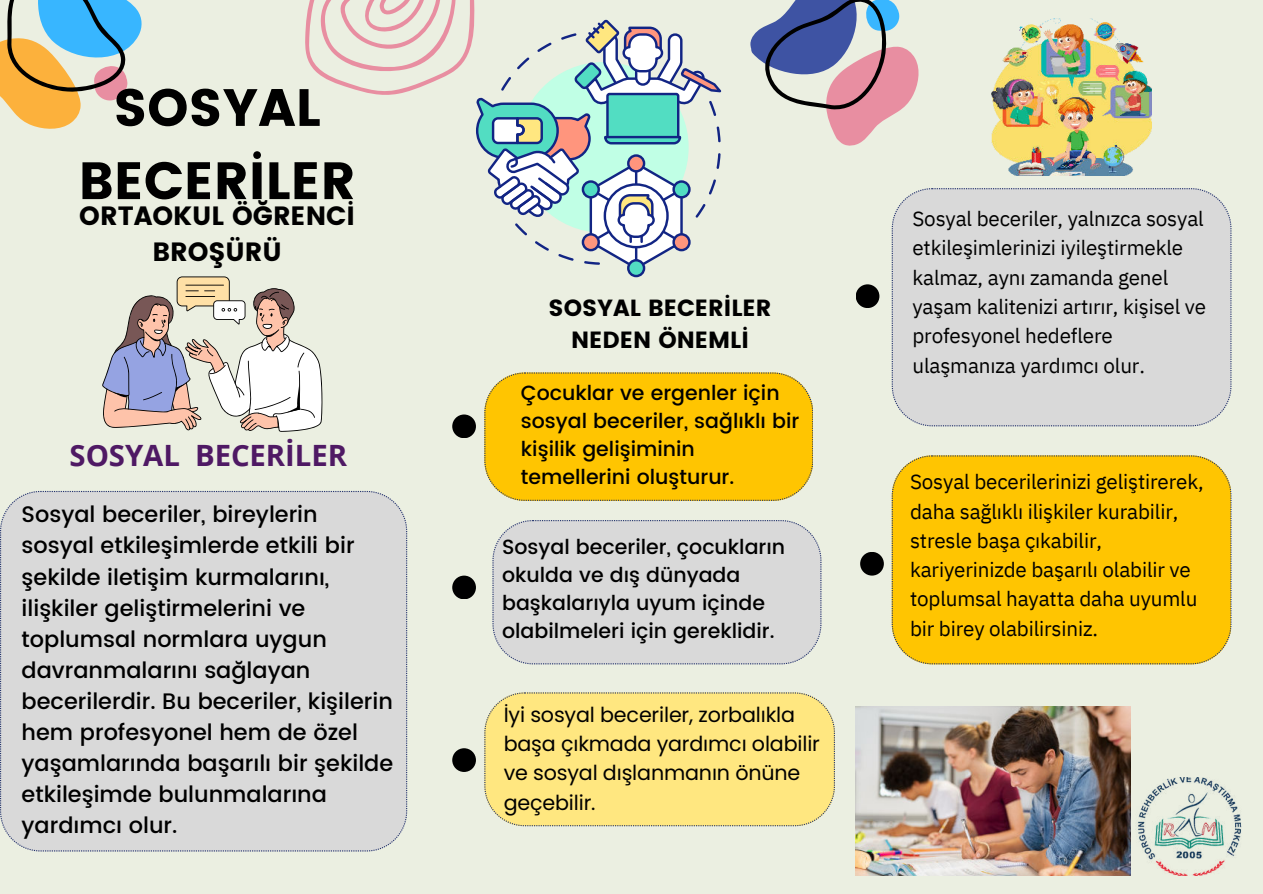
<style>
.page{position:relative;width:1263px;height:894px;background:#fff}
.page>*{position:absolute;margin:0;border:0;box-sizing:border-box;transform-origin:0 0}
.t1{font:52.35px/73.2px "Poppins";color:#000;text-align:center}
.t2{font:700 29.25px "Open Sans";color:#4f1964}
.t3{font:26.4px/36px "Poppins";color:#000;text-align:center}
.t4{font:23.4px/31.8px "Poppins";color:#000;text-align:center}
.t5{font:500 22.35px/31px "Poppins";color:#000}
.t6{font:20.7px/29.2px "IBM Plex Sans";letter-spacing:-.01em;color:#000}
.t7{font:20.7px/29.2px "Poppins";letter-spacing:-.01em;color:#000}
.t8{font:500 20.55px/28.2px "Poppins";color:#000}
</style>
<div class="page">
<div style="left:0;top:0;width:1263px;height:893px;background:#ebefe1"></div>
<div style="left:452px;top:575px;width:24px;height:24px;background:#000;border-radius:50%"></div>
<div style="left:452px;top:748px;width:24px;height:23px;background:#000;border-radius:50%"></div>
<div style="left:860px;top:551px;width:24px;height:24px;background:#000;border-radius:50%"></div>
<img style="left:1138px;top:777px;width:104px;height:97px">
<img style="left:856px;top:706px;width:274px;height:169px">
<img style="left:991px;top:18px;width:160px;height:158px">
<svg style="left:0;top:0;width:919px;height:500px"></svg>
<div style="left:492px;top:520px;width:329px;height:144px;background:#d9d9d9"></div>
<div style="left:0;top:491px;width:407px;height:360px;background:#d9d9d9"></div>
<div style="left:484px;top:692px;width:351px;height:134px;background:#ffe780"></div>
<div style="left:892px;top:188px;width:339px;height:238px;background:#d9d9d9"></div>
<div style="left:892px;top:455px;width:339px;height:209px;background:#ffc501"></div>
<h1 class="t1" style="left:79px;top:71px;width:278px">SOSYAL<br>BECERİLER</h1>
<p class="t3" style="left:79px;top:198px;width:277px">ORTAOKUL ÖĞRENCİ<br>BROŞÜRÜ</p>
<h2 class="t2" style="left:70px;top:434px;width:279px">SOSYAL BECERİLER</h2>
<p class="t5" style="left:22px;top:499px;width:373px">Sosyal beceriler, bireylerin sosyal etkileşimlerde etkili bir şekilde iletişim kurmalarını, ilişkiler geliştirmelerini ve toplumsal normlara uygun davranmalarını sağlayan becerilerdir. Bu beceriler, kişilerin hem profesyonel hem de özel yaşamlarında başarılı bir şekilde etkileşimde bulunmalarına yardımcı olur.</p>
<p class="t4" style="left:549px;top:292px;width:224px">SOSYAL BECERİLER<br>NEDEN ÖNEMLİ</p>
<p class="t8" style="left:521px;top:378px;width:280px">Çocuklar ve ergenler için sosyal beceriler, sağlıklı bir kişilik gelişiminin temellerini oluşturur.</p>
<p class="t8" style="left:502px;top:533px;width:284px">Sosyal beceriler, çocukların okulda ve dış dünyada başkalarıyla uyum içinde olabilmeleri için gereklidir.</p>
<p class="t7" style="left:504px;top:699px;width:318px">İyi sosyal beceriler, zorbalıkla başa çıkmada yardımcı olabilir ve sosyal dışlanmanın önüne geçebilir.</p>
<p class="t6" style="left:912px;top:202px;width:295px">Sosyal beceriler, yalnızca sosyal etkileşimlerinizi iyileştirmekle kalmaz, aynı zamanda genel yaşam kalitenizi artırır, kişisel ve profesyonel hedeflere ulaşmanıza yardımcı olur.</p>
<p class="t6" style="left:910px;top:465px;width:295px">Sosyal becerilerinizi geliştirerek, daha sağlıklı ilişkiler kurabilir, stresle başa çıkabilir, kariyerinizde başarılı olabilir ve toplumsal hayatta daha uyumlu bir birey olabilirsiniz.</p>
</div>
